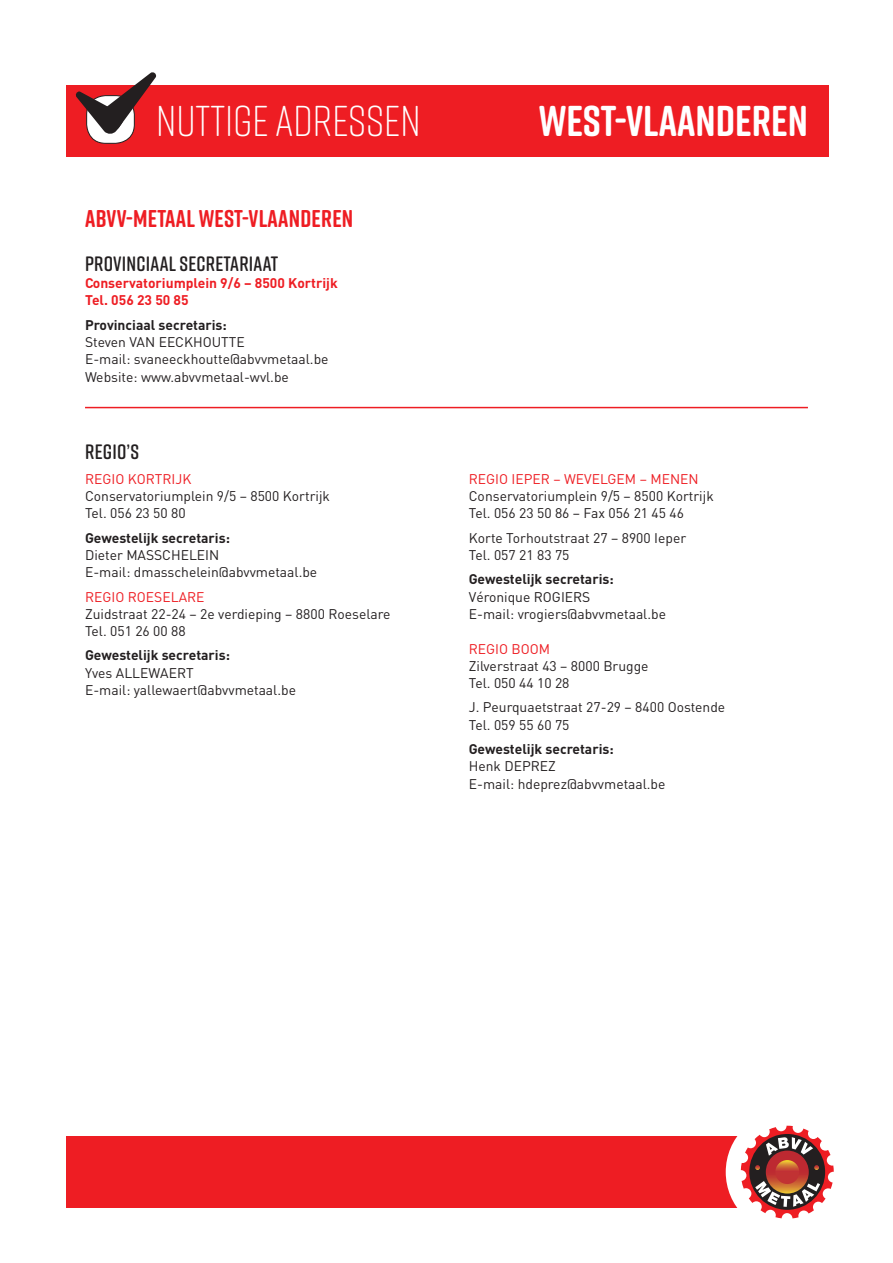
<style>
.page{position:relative;width:893px;height:1263px;background:#fff}
.page>*{position:absolute;margin:0;border:0;box-sizing:border-box;transform-origin:0 0}
.t1{font:300 43.05px "Rift Soft";color:#fff}
.t2{font:700 43.05px "Rift Soft";color:#fff}
.t3{font:700 24.3px "Rift Soft";letter-spacing:.01em;color:#ee1d23}
.t4{font:600 20.85px "Rift Soft";letter-spacing:.01em;color:#231f20}
.t5{font:13.8px/17.4px "DIN";color:#231f20}
.t6{font:700 13.8px "DIN";color:#231f20}
.t7{font:13.8px "DIN";color:#ee1d23}
.t8{font:700 13.8px/17.2px "DIN";color:#ee1d23}
</style>
<div class="page">
<div style="left:67px;top:1136px;width:762px;height:72px;background:#ee1d23"></div>
<div style="left:726px;top:1110px;width:123px;height:123px;background:#fff;border-radius:50%"></div>
<div style="left:67px;top:85px;width:762px;height:71px;background:#ee1d23"></div>
<div style="left:87px;top:96px;width:47px;height:47px;background:#fff;border-radius:19px"></div>
<svg style="left:75px;top:72px;width:82px;height:63px"></svg>
<svg style="left:741px;top:1126px;width:93px;height:92px"></svg>
<svg style="left:766px;top:1150px;width:43px;height:43px"></svg>
<svg style="left:775px;top:1160px;width:24px;height:24px"></svg>
<hr style="left:85px;top:407px;width:723px;height:1px;background:#ee1d23">
<h1 class="t1" style="left:156px;top:90px;width:266px">NUTTIGE ADRESSEN</h1>
<h1 class="t2" style="left:539px;top:90px;width:270px">WEST-VLAANDEREN</h1>
<h2 class="t3" style="left:85px;top:201px;width:270px">ABVV-METAAL WEST-VLAANDEREN</h2>
<h3 class="t4" style="left:85px;top:248px;width:195px">PROVINCIAAL SECRETARIAAT</h3>
<p class="t8" style="left:85px;top:274px;width:254px">Conservatoriumplein 9/6 – 8500 Kortrijk<br>Tel. 056 23 50 85</p>
<p class="t6" style="left:85px;top:315px;width:143px">Provinciaal secretaris:</p>
<p class="t5" style="left:85px;top:333px;width:245px">Steven VAN EECKHOUTTE<br>E-mail: svaneeckhoutte@abvvmetaal.be<br>Website: www.abvvmetaal-wvl.be</p>
<h3 class="t4" style="left:85px;top:437px;width:55px">REGIO’S</h3>
<p class="t7" style="left:85px;top:470px;width:108px">REGIO KORTRIJK</p>
<p class="t5" style="left:85px;top:487px;width:246px">Conservatoriumplein 9/5 – 8500 Kortrijk<br>Tel. 056 23 50 80</p>
<p class="t6" style="left:85px;top:529px;width:146px">Gewestelijk secretaris:</p>
<p class="t5" style="left:85px;top:546px;width:234px">Dieter MASSCHELEIN<br>E-mail: dmasschelein@abvvmetaal.be</p>
<p class="t7" style="left:85px;top:588px;width:121px">REGIO ROESELARE</p>
<p class="t5" style="left:85px;top:605px;width:307px">Zuidstraat 22-24 – 2e verdieping – 8800 Roeselare<br>Tel. 051 26 00 88</p>
<p class="t6" style="left:85px;top:646px;width:146px">Gewestelijk secretaris:</p>
<p class="t5" style="left:85px;top:664px;width:212px">Yves ALLEWAERT<br>E-mail: yallewaert@abvvmetaal.be</p>
<p class="t7" style="left:469px;top:470px;width:231px">REGIO IEPER – WEVELGEM – MENEN</p>
<p class="t5" style="left:469px;top:487px;width:246px">Conservatoriumplein 9/5 – 8500 Kortrijk<br>Tel. 056 23 50 86 – Fax 056 21 45 46</p>
<p class="t5" style="left:469px;top:529px;width:219px">Korte Torhoutstraat 27 – 8900 Ieper<br>Tel. 057 21 83 75</p>
<p class="t6" style="left:469px;top:570px;width:146px">Gewestelijk secretaris:</p>
<p class="t5" style="left:469px;top:588px;width:199px">Véronique ROGIERS<br>E-mail: vrogiers@abvvmetaal.be</p>
<p class="t7" style="left:469px;top:640px;width:83px">REGIO BOOM</p>
<p class="t5" style="left:469px;top:657px;width:181px">Zilverstraat 43 – 8000 Brugge<br>Tel. 050 44 10 28</p>
<p class="t5" style="left:469px;top:698px;width:258px">J. Peurquaetstraat 27-29 – 8400 Oostende<br>Tel. 059 55 60 75</p>
<p class="t6" style="left:469px;top:740px;width:146px">Gewestelijk secretaris:</p>
<p class="t5" style="left:469px;top:757px;width:198px">Henk DEPREZ<br>E-mail: hdeprez@abvvmetaal.be</p>
</div>
